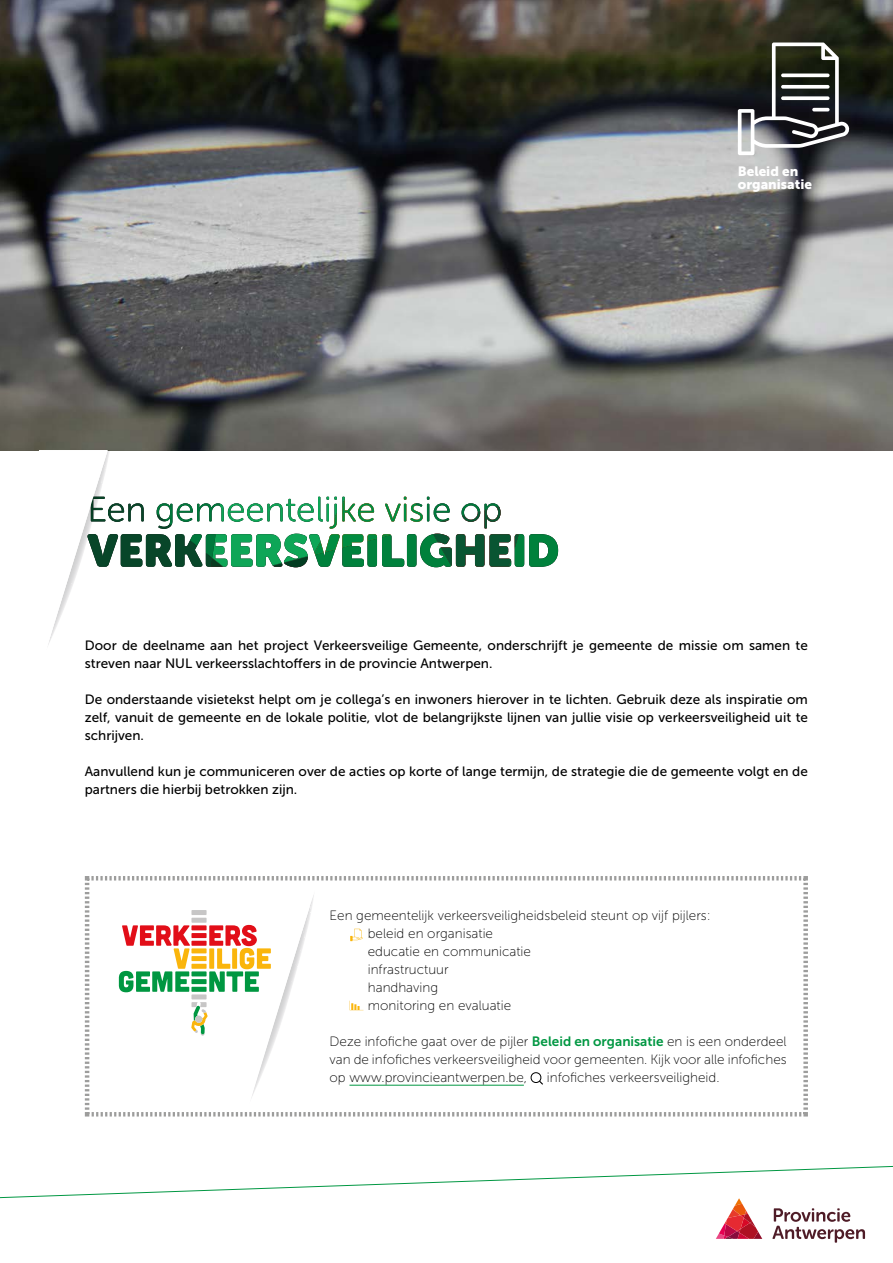
<style>
.page{position:relative;width:893px;height:1263px;background:#fff}
.page>*{position:absolute;margin:0;border:0;box-sizing:border-box;transform-origin:0 0}
.t1{font:13.5px/18px "Museo Sans 500";color:#000;text-align:justify}
.t2{font:13.5px/18px "Museo Sans 100";color:#000}
.t3{font:13.5px/13.5px "Museo Sans 900";color:#fff}
.s1{font-family:"Museo Sans 700";color:#009742}
</style>
<div class="page">
<img style="left:0;top:0;width:893px;height:450px">
<svg style="left:738px;top:43px;width:112px;height:112px;background:#4d4f4b"></svg>
<svg style="left:781px;top:96px;width:49px;height:4px"></svg>
<hr style="left:812px;top:108px;width:18px;height:3px;background:#fff;border-radius:2px">
<svg style="left:781px;top:85px;width:49px;height:4px"></svg>
<hr style="left:781px;top:74px;width:49px;height:3px;background:#fff;border-radius:2px">
<svg style="left:27px;top:450px;width:531px;height:195px"></svg>
<svg style="left:0;top:1165px;width:893px;height:77px"></svg>
<svg style="left:85px;top:876px;width:723px;height:240px"></svg>
<p class="t3" style="left:738px;top:164px;width:76px">Beleid en organisatie</p>
<p class="t1" style="left:85px;top:636px;width:725px">Door de deelname aan het project Verkeersveilige Gemeente, onderschrijft je gemeente de missie om samen te</p>
<p class="t1" style="left:85px;top:654px;width:409px">streven naar NUL verkeersslachtoffers in de provincie Antwerpen.</p>
<p class="t1" style="left:85px;top:690px;width:725px">De onderstaande visietekst helpt om je collega’s en inwoners hierover in te lichten. Gebruik deze als inspiratie om zelf, vanuit de gemeente en de lokale politie, vlot de belangrijkste lijnen van jullie visie op verkeersveiligheid uit te schrijven.</p>
<p class="t1" style="left:85px;top:762px;width:724px">Aanvullend kun je communiceren over de acties op korte of lange termijn, de strategie die de gemeente volgt en de partners die hierbij betrokken zijn.</p>
<p class="t2" style="left:368px;top:907px;width:344px;text-indent:-38px">Een gemeentelijk verkeersveiligheidsbeleid steunt op vijf pijlers: beleid en organisatie<br>educatie en communicatie<br>infrastructuur<br>handhaving<br>monitoring en evaluatie</p>
<p class="t2" style="left:330px;top:1033px;width:459px;text-align:justify">Deze infofiche gaat over de pijler <span class="s1">Beleid en organisatie</span> en is een onderdeel van de infofiches verkeersveiligheid voor gemeenten. Kijk voor alle infofiches op www.provincieantwerpen.be,</p>
<p class="t2" style="left:547px;top:1069px;width:174px">infofiches verkeersveiligheid.</p>
</div>
